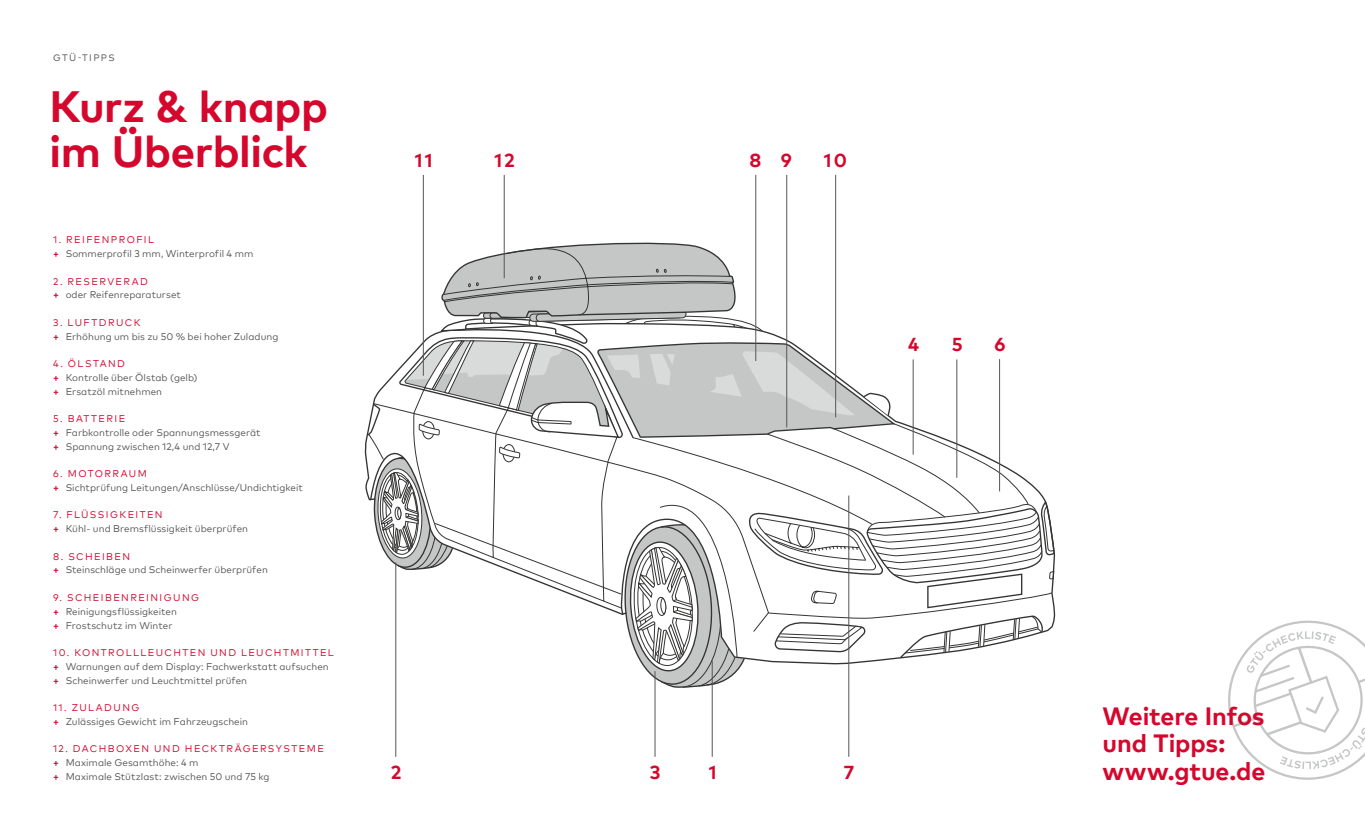
<style>
.page{position:relative;width:1365px;height:833px;background:#fff}
.page>*{position:absolute;margin:0;border:0;box-sizing:border-box;transform-origin:0 0}
.HL_35-36_red{font:700 43.75px "Mark Pro";letter-spacing:-.01em;color:#d5072d}
.HL_20_22_white{font:700 25px/27.5px "Mark Pro";letter-spacing:-.005em;color:#d5072d}
.BU_Illustration_15_1{font:700 18.75px "Mark Pro";color:#d5072d}
.t1{font:9.75px "Mark Pro";letter-spacing:.005em;color:#565655}
.OVERHEAD_7_8-11_vers{font:9.75px "Mark Pro";letter-spacing:.145em;color:#d5072d}
.OVERHEAD_7_5_11_vers{font:9.38px "Mark Pro";letter-spacing:.145em;color:#565655}
.s1{font-weight:700;color:#d5072d}
</style>
<div class="page">
<svg style="left:1228px;top:620px;width:136px;height:160px"></svg>
<svg style="left:366px;top:237px;width:689px;height:452px"></svg>
<hr style="left:654px;top:671px;width:1px;height:86px;background:#565655">
<hr style="left:848px;top:495px;width:1px;height:262px;background:#565655">
<hr style="left:912px;top:359px;width:1px;height:95px;background:#565655">
<hr style="left:956px;top:359px;width:1px;height:119px;background:#565655">
<hr style="left:999px;top:359px;width:1px;height:132px;background:#565655">
<hr style="left:786px;top:175px;width:1px;height:252px;background:#565655">
<hr style="left:835px;top:175px;width:1px;height:242px;background:#565655">
<hr style="left:755px;top:175px;width:1px;height:186px;background:#565655">
<hr style="left:395px;top:562px;width:1px;height:195px;background:#565655">
<hr style="left:711px;top:660px;width:1px;height:97px;background:#565655">
<hr style="left:423px;top:175px;width:1px;height:201px;background:#565655">
<hr style="left:504px;top:175px;width:1px;height:103px;background:#565655">
<p class="OVERHEAD_7_5_11_vers" style="left:53px;top:50px;width:63px">GTÜ-TIPPS</p>
<p class="HL_35-36_red" style="left:50px;top:73px;width:280px">Kurz &amp; knapp</p>
<p class="HL_35-36_red" style="left:50px;top:118px;width:259px">im Überblick</p>
<p class="OVERHEAD_7_8-11_vers" style="left:53px;top:233px;width:102px">1. REIFENPROFIL</p>
<p class="t1" style="left:53px;top:246px;width:202px"><span class="s1">+</span> Sommerprofil 3 mm, Winterprofil 4 mm</p>
<p class="OVERHEAD_7_8-11_vers" style="left:53px;top:274px;width:96px">2. RESERVERAD</p>
<p class="t1" style="left:53px;top:288px;width:129px"><span class="s1">+</span> oder Reifenreparaturset</p>
<p class="OVERHEAD_7_8-11_vers" style="left:53px;top:315px;width:89px">3. LUFTDRUCK</p>
<p class="t1" style="left:53px;top:329px;width:227px"><span class="s1">+</span> Erhöhung um bis zu 50 % bei hoher Zuladung</p>
<p class="OVERHEAD_7_8-11_vers" style="left:53px;top:356px;width:73px">4. ÖLSTAND</p>
<p class="t1" style="left:53px;top:370px;width:146px"><span class="s1">+</span> Kontrolle über Ölstab (gelb)</p>
<p class="t1" style="left:53px;top:384px;width:110px"><span class="s1">+</span> Ersatzöl mitnehmen</p>
<p class="OVERHEAD_7_8-11_vers" style="left:53px;top:411px;width:74px">5. BATTERIE</p>
<p class="t1" style="left:53px;top:425px;width:209px"><span class="s1">+</span> Farbkontrolle oder Spannungsmessgerät</p>
<p class="t1" style="left:53px;top:439px;width:178px"><span class="s1">+</span> Spannung zwischen 12,4 und 12,7 V</p>
<p class="OVERHEAD_7_8-11_vers" style="left:53px;top:466px;width:95px">6. MOTORRAUM</p>
<p class="t1" style="left:53px;top:480px;width:251px"><span class="s1">+</span> Sichtprüfung Leitungen/Anschlüsse/Undichtigkeit</p>
<p class="OVERHEAD_7_8-11_vers" style="left:53px;top:508px;width:111px">7. FLÜSSIGKEITEN</p>
<p class="t1" style="left:53px;top:521px;width:196px"><span class="s1">+</span> Kühl- und Bremsflüssigkeit überprüfen</p>
<p class="OVERHEAD_7_8-11_vers" style="left:53px;top:549px;width:78px">8. SCHEIBEN</p>
<p class="t1" style="left:53px;top:563px;width:216px"><span class="s1">+</span> Steinschläge und Scheinwerfer überprüfen</p>
<p class="OVERHEAD_7_8-11_vers" style="left:53px;top:590px;width:147px">9. SCHEIBENREINIGUNG</p>
<p class="t1" style="left:53px;top:604px;width:125px"><span class="s1">+</span> Reinigungsflüssigkeiten</p>
<p class="t1" style="left:53px;top:618px;width:121px"><span class="s1">+</span> Frostschutz im Winter</p>
<p class="OVERHEAD_7_8-11_vers" style="left:53px;top:645px;width:282px">10. KONTROLLLEUCHTEN UND LEUCHTMITTEL</p>
<p class="t1" style="left:53px;top:659px;width:277px"><span class="s1">+</span> Warnungen auf dem Display: Fachwerkstatt aufsuchen</p>
<p class="t1" style="left:53px;top:673px;width:195px"><span class="s1">+</span> Scheinwerfer und Leuchtmittel prüfen</p>
<p class="OVERHEAD_7_8-11_vers" style="left:53px;top:700px;width:88px">11. ZULADUNG</p>
<p class="t1" style="left:53px;top:714px;width:196px"><span class="s1">+</span> Zulässiges Gewicht im Fahrzeugschein</p>
<p class="OVERHEAD_7_8-11_vers" style="left:53px;top:741px;width:272px">12. DACHBOXEN UND HECKTRÄGERSYSTEME</p>
<p class="t1" style="left:53px;top:755px;width:147px"><span class="s1">+</span> Maximale Gesamthöhe: 4 m</p>
<p class="t1" style="left:53px;top:769px;width:218px"><span class="s1">+</span> Maximale Stützlast: zwischen 50 und 75 kg</p>
<p class="BU_Illustration_15_1" style="left:415px;top:146px;width:19px">11</p>
<p class="BU_Illustration_15_1" style="left:494px;top:146px;width:22px">12</p>
<p class="BU_Illustration_15_1" style="left:749px;top:146px;width:13px">8</p>
<p class="BU_Illustration_15_1" style="left:780px;top:146px;width:13px">9</p>
<p class="BU_Illustration_15_1" style="left:823px;top:146px;width:25px">10</p>
<p class="BU_Illustration_15_1" style="left:907px;top:330px;width:12px">4</p>
<p class="BU_Illustration_15_1" style="left:951px;top:330px;width:12px">5</p>
<p class="BU_Illustration_15_1" style="left:994px;top:330px;width:13px">6</p>
<p class="BU_Illustration_15_1" style="left:391px;top:758px;width:12px">2</p>
<p class="BU_Illustration_15_1" style="left:708px;top:758px;width:9px">1</p>
<p class="BU_Illustration_15_1" style="left:650px;top:758px;width:12px">3</p>
<p class="BU_Illustration_15_1" style="left:843px;top:758px;width:12px">7</p>
<p class="HL_20_22_white" style="left:1102px;top:700px;width:163px">Weitere Infos und Tipps:</p>
<p class="HL_20_22_white" style="left:1102px;top:755px;width:164px">www.gtue.de</p>
</div>
